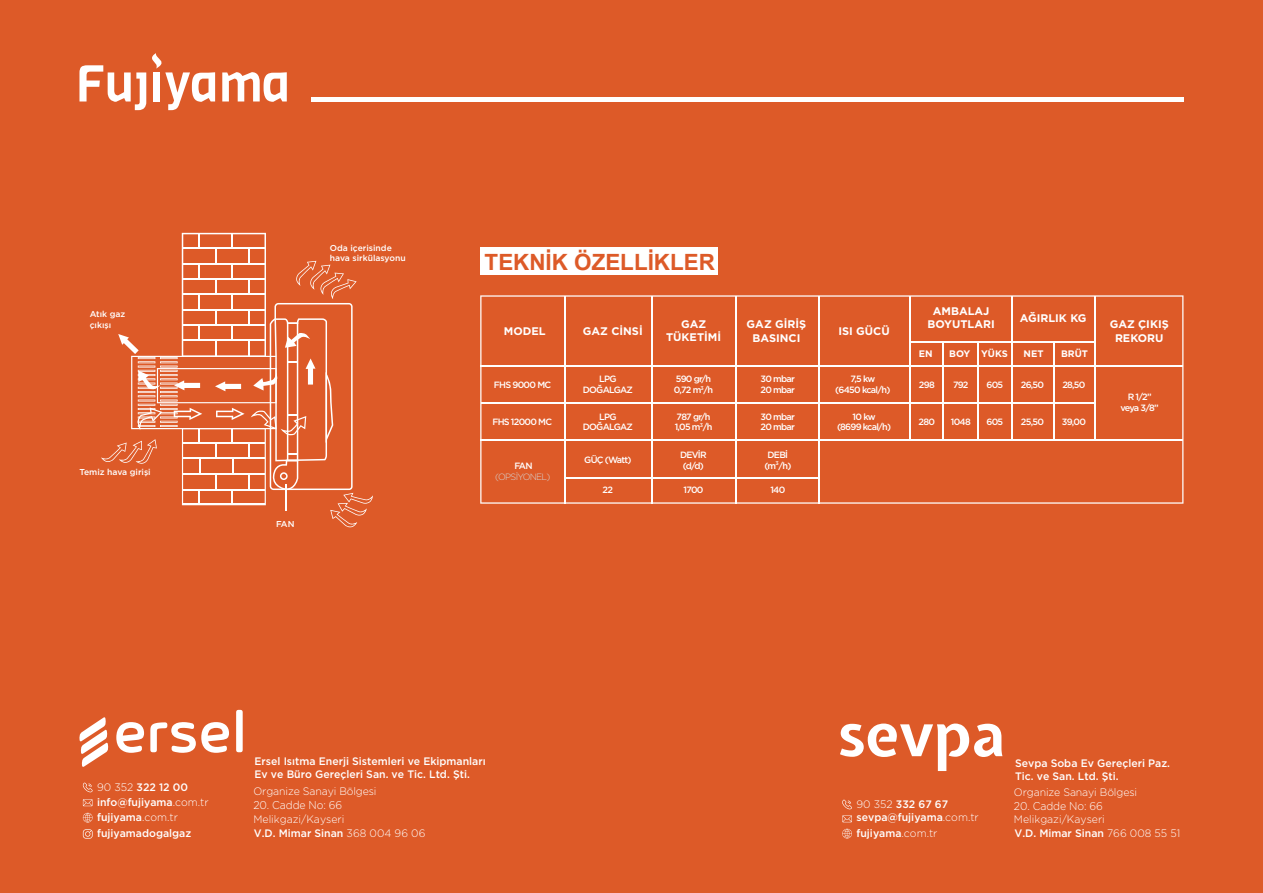
<style>
.page{position:relative;width:1263px;height:893px;background:#dd5a28}
.page>*{position:absolute;margin:0;border:0;box-sizing:border-box;transform-origin:0 0}
.t1{font:700 22.35px "Arial";color:#dd5a28}
.t2{font:300 11.25px "Gotham";letter-spacing:-.01em;color:#fff;scale:.93 1}
.t3{font:700 11.1px/13.5px "Gotham";color:#fff;text-align:center}
.t4{font:500 10.8px/13.5px "Gotham";color:#fff}
.t5{font:300 10.8px/14px "Gotham";letter-spacing:-.01em;color:#fff}
.t6{font:700 9.45px "Gotham";color:#fff}
.t7{font:500 9.15px/10.6px "Gotham";letter-spacing:-.08em;color:#fff;text-align:center}
.t8{font:300 9.15px "Gotham";letter-spacing:-.08em;color:#d6d6d6}
.t9{font:500 8.55px/10.4px "Gotham";color:#fff}
.s1{font-weight:300}
.s2{font-weight:500}
</style>
<div class="page">
<svg style="left:101px;top:233px;width:272px;height:294px"></svg>
<svg style="left:480px;top:295px;width:703px;height:209px"></svg>
<hr style="left:564px;top:296px;width:2px;height:207px;background:#fff">
<hr style="left:651px;top:296px;width:1px;height:207px;background:#fff">
<hr style="left:735px;top:296px;width:1px;height:207px;background:#fff">
<hr style="left:818px;top:296px;width:1px;height:207px;background:#fff">
<hr style="left:909px;top:296px;width:1px;height:144px;background:#fff">
<hr style="left:1011px;top:296px;width:1px;height:144px;background:#fff">
<hr style="left:1095px;top:296px;width:1px;height:144px;background:#fff">
<hr style="left:565px;top:477px;width:254px;height:1px;background:#fff">
<hr style="left:481px;top:440px;width:702px;height:1px;background:#fff">
<hr style="left:481px;top:402px;width:614px;height:2px;background:#fff">
<hr style="left:481px;top:365px;width:702px;height:1px;background:#fff">
<hr style="left:910px;top:341px;width:185px;height:1px;background:#fff">
<hr style="left:942px;top:342px;width:2px;height:98px;background:#fff">
<hr style="left:977px;top:342px;width:1px;height:98px;background:#fff">
<hr style="left:1053px;top:342px;width:1px;height:98px;background:#fff">
<div style="left:480px;top:247px;width:238px;height:27px;background:#fff"></div>
<svg style="left:83px;top:783px;width:10px;height:9px"></svg>
<svg style="left:83px;top:799px;width:10px;height:7px"></svg>
<svg style="left:83px;top:813px;width:10px;height:9px"></svg>
<svg style="left:83px;top:829px;width:10px;height:10px"></svg>
<svg style="left:116px;top:722px;width:28px;height:31px"></svg>
<svg style="left:150px;top:722px;width:79px;height:31px"></svg>
<div style="left:236px;top:710px;width:7px;height:42px;background:#fff;border-radius:2px"></div>
<svg style="left:79px;top:717px;width:30px;height:50px"></svg>
<svg style="left:840px;top:723px;width:162px;height:48px"></svg>
<svg style="left:842px;top:800px;width:10px;height:9px"></svg>
<svg style="left:842px;top:815px;width:10px;height:7px"></svg>
<svg style="left:842px;top:829px;width:10px;height:9px"></svg>
<svg style="left:222px;top:72px;width:65px;height:30px"></svg>
<svg style="left:79px;top:65px;width:67px;height:45px"></svg>
<svg style="left:152px;top:53px;width:63px;height:57px"></svg>
<div style="left:311px;top:97px;width:872px;height:5px;background:#fff"></div>
<p class="t9" style="left:90px;top:309px;width:37px">Atık gaz çıkışı</p>
<p class="t9" style="left:79px;top:466px;width:73px">Temiz hava girişi</p>
<p class="t9" style="left:330px;top:243px;width:77px">Oda içerisinde hava sirkülasyonu</p>
<p class="t9" style="left:276px;top:519px;width:20px">FAN</p>
<h1 class="t1" style="left:485px;top:247px;width:232px">TEKNİK ÖZELLİKLER</h1>
<p class="t3" style="left:504px;top:324px;width:43px">MODEL</p>
<p class="t3" style="left:583px;top:324px;width:61px">GAZ CİNSİ</p>
<p class="t3" style="left:666px;top:317px;width:57px">GAZ<br>TÜKETİMİ</p>
<p class="t3" style="left:747px;top:317px;width:61px">GAZ GİRİŞ<br>BASINCI</p>
<p class="t3" style="left:838px;top:324px;width:53px">ISI GÜCÜ</p>
<p class="t3" style="left:927px;top:304px;width:69px">AMBALAJ<br>BOYUTLARI</p>
<p class="t3" style="left:1020px;top:311px;width:68px">AĞIRLIK KG</p>
<p class="t6" style="left:919px;top:347px;width:15px">EN</p>
<p class="t6" style="left:949px;top:347px;width:60px">BOY YÜKS</p>
<p class="t6" style="left:1023px;top:347px;width:21px">NET</p>
<p class="t6" style="left:1061px;top:347px;width:28px">BRÜT</p>
<p class="t7" style="left:494px;top:379px;width:59px">FHS 9000 MC</p>
<p class="t7" style="left:583px;top:374px;width:52px">LPG<br>DOĞALGAZ</p>
<p class="t7" style="left:674px;top:374px;width:41px;text-align:left">590 gr/h<br>0,72 m<sup>3</sup>/h</p>
<p class="t7" style="left:760px;top:374px;width:36px;text-align:left">30 mbar<br>20 mbar</p>
<p class="t7" style="left:835px;top:374px;width:57px">7,5 kw<br>(6450 kcal/h)</p>
<p class="t7" style="left:919px;top:379px;width:17px">298</p>
<p class="t7" style="left:919px;top:416px;width:18px">280</p>
<p class="t7" style="left:675px;top:411px;width:39px;text-align:left">787 gr/h<br>1,05 m<sup>3</sup>/h</p>
<p class="t7" style="left:680px;top:449px;width:28px;text-align:left">DEVİR (d/d)</p>
<p class="t7" style="left:683px;top:485px;width:21px">1700</p>
<p class="t7" style="left:760px;top:411px;width:36px;text-align:left">30 mbar<br>20 mbar</p>
<p class="t7" style="left:764px;top:449px;width:29px">DEBİ (m<sup>3</sup>/h)</p>
<p class="t7" style="left:770px;top:485px;width:16px">140</p>
<p class="t7" style="left:837px;top:411px;width:56px">10 kw<br>(8699 kcal/h)</p>
<p class="t7" style="left:583px;top:411px;width:52px">LPG<br>DOĞALGAZ</p>
<p class="t7" style="left:584px;top:454px;width:49px">GÜÇ (Watt)</p>
<p class="t7" style="left:603px;top:485px;width:12px">22</p>
<p class="t7" style="left:492px;top:416px;width:61px">FHS 12000 MC</p>
<p class="t7" style="left:514px;top:460px;width:20px">FAN</p>
<p class="t8" style="left:495px;top:471px;width:57px">(OPSİYONEL)</p>
<p class="t7" style="left:953px;top:379px;width:17px">792</p>
<p class="t7" style="left:951px;top:416px;width:21px">1048</p>
<p class="t7" style="left:986px;top:379px;width:18px">605</p>
<p class="t7" style="left:986px;top:416px;width:18px">605</p>
<p class="t7" style="left:1021px;top:379px;width:25px">26,50</p>
<p class="t7" style="left:1021px;top:416px;width:25px">25,50</p>
<p class="t7" style="left:1062px;top:379px;width:25px">28,50</p>
<p class="t7" style="left:1062px;top:416px;width:26px">39,00</p>
<p class="t3" style="left:1110px;top:317px;width:61px">GAZ ÇIKIŞ<br>REKORU</p>
<p class="t7" style="left:1120px;top:392px;width:40px">R 1/2” veya 3/8”</p>
<p class="t4" style="left:97px;top:781px;width:92px"><span class="s1">90 352</span> 322 12 00</p>
<p class="t4" style="left:97px;top:795px;width:113px;line-height:14.7px">info@fujiyama<span class="s1">.com.tr </span>fujiyama<span class="s1">.com.tr</span></p>
<p class="t4" style="left:97px;top:826px;width:96px">fujiyamadogalgaz</p>
<p class="t4" style="left:255px;top:755px;width:233px;line-height:12.6px">Ersel Isıtma Enerji Sistemleri ve Ekipmanları<br>Ev ve Büro Gereçleri San. ve Tic. Ltd. Şti.</p>
<p class="t5" style="left:253px;top:784px;width:125px">Organize Sanayi Bölgesi</p>
<p class="t2" style="left:253px;top:798px;width:97px">20. Cadde No: 66</p>
<p class="t5" style="left:253px;top:812px;width:173px">Melikgazi/Kayseri<br><span class="s2">V.D. Mimar Sinan</span> 368 004 96 06</p>
<p class="t4" style="left:856px;top:797px;width:124px"><span class="s1">90 352</span> 332 67 67 sevpa@fujiyama<span class="s1">.com.tr</span></p>
<p class="t4" style="left:856px;top:826px;width:82px">fujiyama<span class="s1">.com.tr</span></p>
<p class="t4" style="left:1015px;top:756px;width:157px">Sevpa Soba Ev Gereçleri Paz.<br>Tic. ve San. Ltd. Şti.</p>
<p class="t5" style="left:1014px;top:785px;width:125px">Organize Sanayi Bölgesi</p>
<p class="t2" style="left:1014px;top:799px;width:97px">20. Cadde No: 66</p>
<p class="t5" style="left:1014px;top:812px;width:168px">Melikgazi/Kayseri<br><span class="s2">V.D. Mimar Sinan</span> 766 008 55 51</p>
</div>
